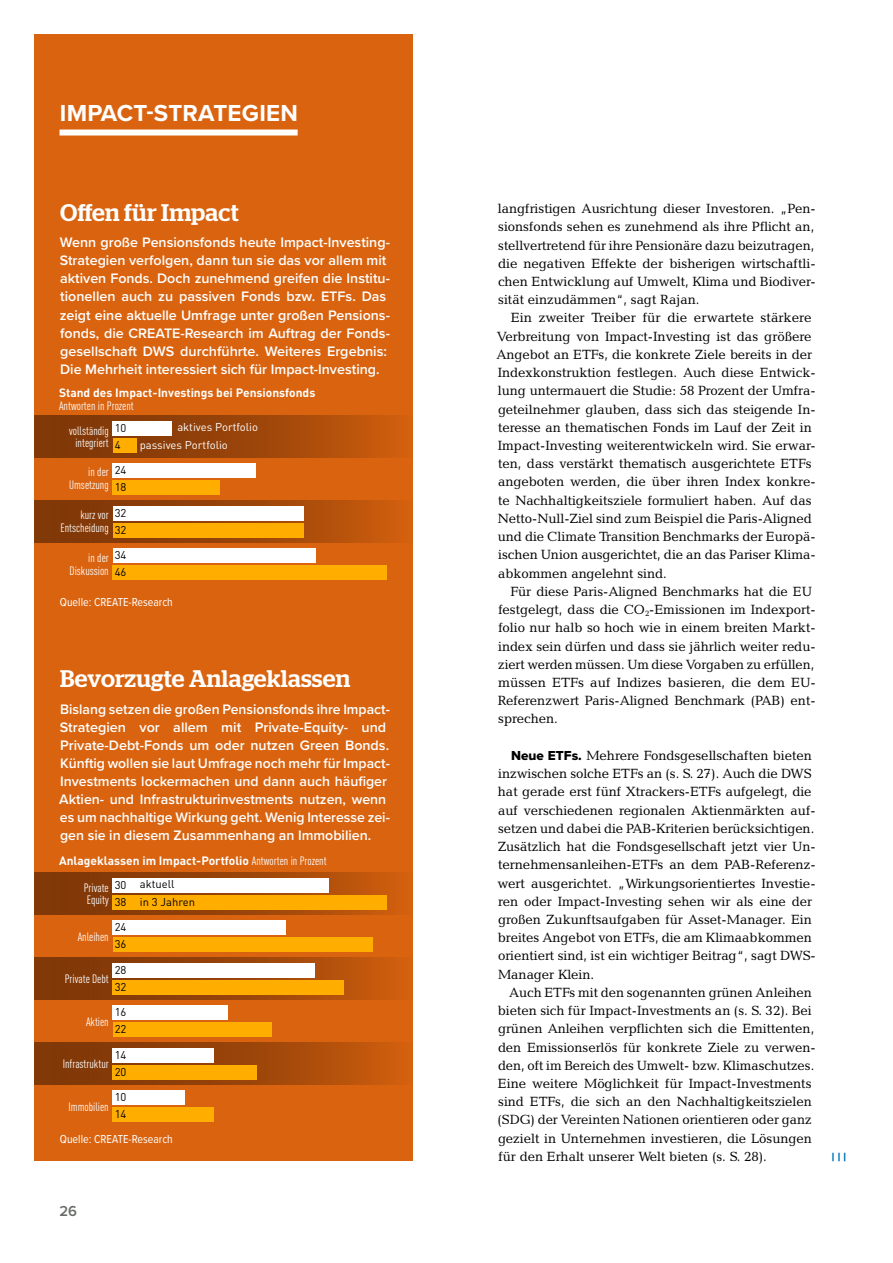
<style>
.page{position:relative;width:893px;height:1263px;background:#fff}
.page>*{position:absolute;margin:0;border:0;box-sizing:border-box;transform-origin:0 0}
.ETF_KA_Head__16_pt{font:500 24px "Stag";letter-spacing:.01em;color:#fff}
.ETF_Dachzeile__whi{font:700 24px "Proxima Nova";letter-spacing:.01em;color:#fff}
.t1{font:600 15px "Proxima Nova";color:#686b68}
.ETF_KA_Text__o__Ei{font:600 14.25px/18px "Proxima Nova";color:#fff}
.ETF_LT{font:13.5px/18.3px "Candida Focus Roman";color:#000}
.t2{font:12px/12.8px "DIN Cond";color:#fff;text-align:right}
.t3{font:700 12px/12.8px "DIN";color:#fff}
.ETF_Quelle__white{font:12px "Proxima Nova Cond";color:#fff}
.ETF_Schlussstriche{font:900 12px "Proxima Nova";color:#0076bb}
.t4{font:11.25px/16.8px "DIN";color:#000}
.t5{font:11.25px/17.4px "DIN";color:#fff}
.s1{font-family:"DIN Cond";font-weight:400}
.s2{font-family:"Proxima Nova Extrabld"}
</style>
<div class="page">
<div style="left:34px;top:34px;width:378px;height:1127px;background:#d9630f"></div>
<div style="left:34px;top:415px;width:378px;height:43px;background:linear-gradient(to right,#753408,#c6590d)"></div>
<svg style="left:34px;top:500px;width:362px;height:43px;background:#9f4809"></svg>
<div style="left:113px;top:548px;width:202px;height:15px;background:#fff"></div>
<div style="left:113px;top:565px;width:274px;height:15px;background:#ffae00"></div>
<div style="left:113px;top:421px;width:59px;height:15px;background:#fff"></div>
<div style="left:113px;top:438px;width:23px;height:14px;background:#ffae00"></div>
<div style="left:113px;top:506px;width:191px;height:15px;background:#fff"></div>
<div style="left:113px;top:523px;width:191px;height:14px;background:#ffae00"></div>
<div style="left:113px;top:463px;width:143px;height:15px;background:#fff"></div>
<div style="left:113px;top:480px;width:107px;height:15px;background:#ffae00"></div>
<svg style="left:34px;top:872px;width:362px;height:43px;background:#9c480a"></svg>
<svg style="left:34px;top:957px;width:362px;height:43px;background:#9f490a"></svg>
<svg style="left:34px;top:1042px;width:362px;height:43px;background:#9f480a"></svg>
<div style="left:113px;top:1005px;width:115px;height:15px;background:#fff"></div>
<div style="left:113px;top:1022px;width:158px;height:15px;background:#ffae00"></div>
<div style="left:113px;top:878px;width:216px;height:15px;background:#fff"></div>
<div style="left:113px;top:895px;width:274px;height:14px;background:#ffae00"></div>
<div style="left:113px;top:963px;width:202px;height:15px;background:#fff"></div>
<div style="left:113px;top:980px;width:231px;height:14px;background:#ffae00"></div>
<div style="left:113px;top:1090px;width:72px;height:15px;background:#fff"></div>
<div style="left:113px;top:1107px;width:101px;height:15px;background:#ffae00"></div>
<div style="left:113px;top:1048px;width:101px;height:15px;background:#fff"></div>
<div style="left:113px;top:1065px;width:144px;height:14px;background:#ffae00"></div>
<div style="left:113px;top:920px;width:173px;height:15px;background:#fff"></div>
<div style="left:113px;top:937px;width:259px;height:15px;background:#ffae00"></div>
<div style="left:60px;top:130px;width:238px;height:6px;background:#fff"></div>
<p class="ETF_Dachzeile__whi" style="left:60px;top:95px;width:240px">IMPACT-STRATEGIEN</p>
<p class="ETF_KA_Head__16_pt" style="left:60px;top:204px;width:180px">Offen für Impact</p>
<p class="ETF_KA_Text__o__Ei" style="left:60px;top:233px;width:332px">Wenn große Pensionsfonds heute Impact-Investing-Strategien verfolgen, dann tun sie das vor allem mit aktiven Fonds. Doch zunehmend greifen die Institu&shy;tionellen auch zu passiven Fonds bzw. ETFs. Das zeigt eine aktuelle Umfrage unter großen Pensions&shy;fonds, die CREATE-Research im Auftrag der Fonds&shy;gesellschaft DWS durchführte. Weiteres Ergebnis:<br>Die Mehrheit interessiert sich für Impact-Investing.</p>
<p class="t3" style="left:59px;top:386px;width:258px">Stand des Impact-Investings bei Pensionsfonds<br><span class="s1">Antworten in Prozent</span></p>
<p class="t2" style="left:69px;top:424px;width:41px;text-align:center">vollständig integriert</p>
<p class="t4" style="left:115px;top:419px;width:13px">10<br>4</p>
<p class="t2" style="left:69px;top:466px;width:41px">in der<br>Umsetzung</p>
<p class="t4" style="left:115px;top:461px;width:13px">24<br>18</p>
<p class="t2" style="left:60px;top:508px;width:50px">kurz vor<br>Entscheidung</p>
<p class="t4" style="left:115px;top:504px;width:13px">32<br>32</p>
<p class="t2" style="left:70px;top:551px;width:41px">in der<br>Diskussion</p>
<p class="t4" style="left:115px;top:546px;width:13px">34<br>46</p>
<p class="t5" style="left:140px;top:418px;width:120px;text-indent:37px">aktives Portfolio passives Portfolio</p>
<p class="ETF_Quelle__white" style="left:60px;top:593px;width:114px">Quelle: CREATE-Research</p>
<p class="ETF_KA_Head__16_pt" style="left:60px;top:670px;width:292px">Bevorzugte Anlageklassen</p>
<p class="ETF_KA_Text__o__Ei" style="left:59px;top:700px;width:332px">Bislang setzen die großen Pensionsfonds ihre Impact-Strategien vor allem mit Private-Equity- und Private-Debt-Fonds um oder nutzen Green Bonds.<br>Künftig wollen sie laut Umfrage noch mehr für Impact-Investments lockermachen und dann auch häufiger Aktien- und Infrastrukturinvestments nutzen, wenn es um nachhaltige Wirkung geht. Wenig Interesse zei&shy;gen sie in diesem Zusammenhang an Immobilien.</p>
<p class="t3" style="left:59px;top:854px;width:269px">Anlageklassen im Impact-Portfolio <span class="s1">Antworten in Prozent</span></p>
<p class="t2" style="left:84px;top:881px;width:27px;text-align:left">Private<br>Equity</p>
<p class="t4" style="left:115px;top:876px;width:13px">30<br>38</p>
<p class="t2" style="left:78px;top:930px;width:33px">Anleihen</p>
<p class="t4" style="left:115px;top:918px;width:13px">24<br>36</p>
<p class="t2" style="left:65px;top:972px;width:46px">Private Debt</p>
<p class="t4" style="left:115px;top:961px;width:13px">28<br>32</p>
<p class="t2" style="left:86px;top:1015px;width:24px">Aktien</p>
<p class="t4" style="left:115px;top:1003px;width:13px">16<br>22</p>
<p class="t2" style="left:63px;top:1057px;width:47px">Infrastruktur</p>
<p class="t4" style="left:115px;top:1046px;width:13px">14<br>20</p>
<p class="t2" style="left:69px;top:1100px;width:42px">Immobilien</p>
<p class="t4" style="left:115px;top:1088px;width:13px">10<br>14</p>
<p class="t4" style="left:140px;top:875px;width:57px;line-height:17.4px">aktuell<br>in 3 Jahren</p>
<p class="ETF_Quelle__white" style="left:60px;top:1130px;width:114px">Quelle: CREATE-Research</p>
<p class="t1" style="left:60px;top:1199px;width:19px">26</p>
<p class="ETF_LT" style="left:498px;top:199px;width:319px;text-align:justify">langfristigen Ausrichtung dieser Investoren. „Pen&shy;sionsfonds sehen es zunehmend als ihre Pflicht an, stellvertretend für ihre Pensionäre dazu beizutragen, die negativen Effekte der bisherigen wirtschaftli&shy;chen Entwicklung auf Umwelt, Klima und Biodiver&shy;sität einzudämmen“, sagt Rajan.</p>
<p class="ETF_LT" style="left:496px;top:309px;width:321px;text-indent:14px">Ein zweiter Treiber für die erwartete stärkere Verbreitung von Impact-Investing ist das größere Angebot an ETFs, die konkrete Ziele bereits in der Indexkonstruktion festlegen. Auch diese Entwick&shy;lung untermauert die Studie: 58 Prozent der Umfra&shy;geteilnehmer glauben, dass sich das steigende In&shy;teresse an thematischen Fonds im Lauf der Zeit in Impact-Investing weiterentwickeln wird. Sie erwar&shy;ten, dass verstärkt thematisch ausgerichtete ETFs angeboten werden, die über ihren Index konkre&shy;te Nachhaltigkeitsziele formuliert haben. Auf das Netto-Null-Ziel sind zum Beispiel die Paris-Aligned und die Climate Transition Benchmarks der Europä&shy;ischen Union ausgerichtet, die an das Pariser Klima&shy;abkommen angelehnt sind.</p>
<p class="ETF_LT" style="left:498px;top:582px;width:319px;text-indent:13px">Für diese Paris-Aligned Benchmarks hat die EU festgelegt, dass die CO<sub>2</sub>-Emissionen im Indexport&shy;folio nur halb so hoch wie in einem breiten Markt&shy;index sein dürfen und dass sie jährlich weiter redu&shy;ziert werden müssen. Um diese Vorgaben zu erfüllen, müssen ETFs auf Indizes basieren, die dem EU-Referenzwert Paris-Aligned Benchmark (PAB) ent&shy;sprechen.</p>
<p class="ETF_LT" style="left:497px;top:746px;width:320px;text-indent:14px"><span class="s2">Neue ETFs.</span> Mehrere Fondsgesellschaften bieten inzwischen solche ETFs an (s. S. 27). Auch die DWS hat gerade erst fünf Xtrackers-ETFs aufgelegt, die auf verschiedenen regionalen Aktienmärkten auf&shy;setzen und dabei die PAB-Kriterien berücksichtigen.<br>Zusätzlich hat die Fondsgesellschaft jetzt vier Un&shy;ternehmensanleihen-ETFs an dem PAB-Referenz&shy;wert ausgerichtet. „Wirkungsorientiertes Investie&shy;ren oder Impact-Investing sehen wir als eine der großen Zukunftsaufgaben für Asset-Manager. Ein breites Angebot von ETFs, die am Klimaabkommen orientiert sind, ist ein wichtiger Beitrag“, sagt DWS-Manager Klein.</p>
<p class="ETF_LT" style="left:497px;top:983px;width:320px;text-indent:12px">Auch ETFs mit den sogenannten grünen Anleihen bieten sich für Impact-Investments an (s. S. 32). Bei grünen Anleihen verpflichten sich die Emittenten, den Emissionserlös für konkrete Ziele zu verwen&shy;den, oft im Bereich des Umwelt- bzw. Klimaschutzes.<br>Eine weitere Möglichkeit für Impact-Investments sind ETFs, die sich an den Nachhaltigkeitszielen (SDG) der Vereinten Nationen orientieren oder ganz gezielt in Unternehmen investieren, die Lösungen für den Erhalt unserer Welt bieten (s. S. 28).</p>
<p class="ETF_Schlussstriche" style="left:832px;top:1148px;width:16px">|||</p>
</div>
